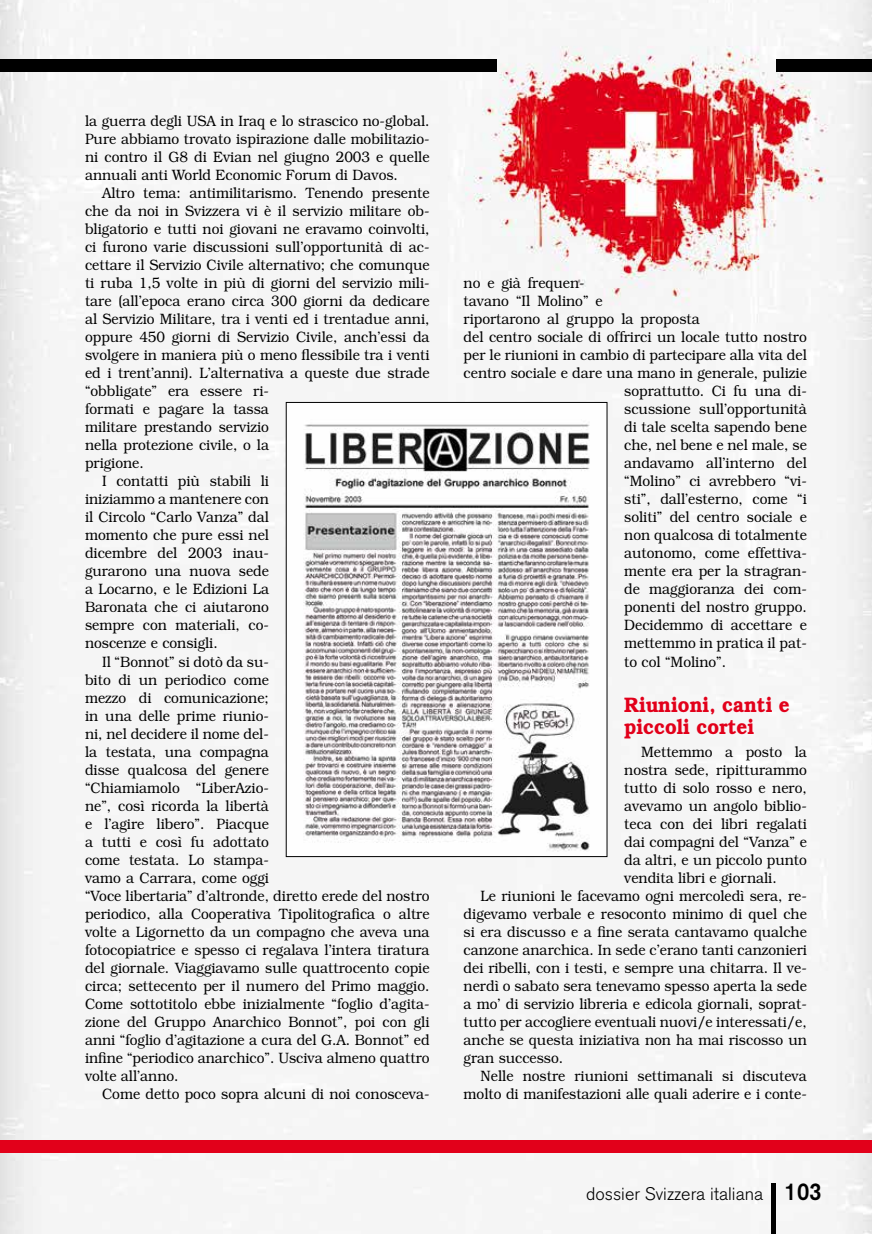
<style>
.page{position:relative;width:872px;height:1234px;background:#fff}
.page>*{position:absolute;margin:0;border:0;box-sizing:border-box;transform-origin:0 0}
.t1{font:600 21px/22.5px "Bookman";color:#e2001a;scale:.9 1}
.t2{font:300 18px "Akzidenz Grotesk BE";color:#000}
.t3{font:300 15px/18px "Bookman";color:#000;text-align:justify;scale:.92 1}
.s1{font-weight:500;font-size:24.15px}
</style>
<div class="page">
<img style="left:0;top:0;width:872px;height:1233px">
<div style="left:0;top:1140px;width:872px;height:12px;background:#e2001a"></div>
<div style="left:0;top:60px;width:497px;height:12px;background:#000"></div>
<div style="left:776px;top:60px;width:96px;height:12px;background:#000"></div>
<img style="left:288px;top:404px;width:317px;height:450px">
<div style="left:771px;top:1182px;width:5px;height:51px;background:#000"></div>
<p class="t3" style="left:85px;top:112px;width:376px">la guerra degli USA in Iraq e lo strascico no-global.<br>Pure abbiamo trovato ispirazione dalle mobilitazio&shy;ni contro il G8 di Evian nel giugno 2003 e quelle annuali anti World Economic Forum di Davos.</p>
<p class="t3" style="left:102px;top:184px;width:357px">Altro tema: antimilitarismo. Tenendo presente</p>
<p class="t3" style="left:85px;top:202px;width:376px">che da noi in Svizzera vi è il servizio militare ob-</p>
<p class="t3" style="left:85px;top:220px;width:376px">bligatorio e tutti noi giovani ne eravamo coinvolti,</p>
<p class="t3" style="left:85px;top:238px;width:376px">ci furono varie discussioni sull’opportunità di ac-</p>
<p class="t3" style="left:85px;top:256px;width:376px">cettare il Servizio Civile alternativo; che comunque</p>
<p class="t3" style="left:85px;top:274px;width:376px">ti ruba 1,5 volte in più di giorni del servizio mili-</p>
<p class="t3" style="left:85px;top:292px;width:376px">tare (all’epoca erano circa 300 giorni da dedicare</p>
<p class="t3" style="left:85px;top:310px;width:376px">al Servizio Militare, tra i venti ed i trentadue anni,</p>
<p class="t3" style="left:85px;top:328px;width:376px">oppure 450 giorni di Servizio Civile, anch’essi da</p>
<p class="t3" style="left:85px;top:346px;width:376px">svolgere in maniera più o meno flessibile tra i venti</p>
<p class="t3" style="left:85px;top:364px;width:376px">ed i trent’anni). L’alternativa a queste due strade</p>
<p class="t3" style="left:85px;top:382px;width:201px">“obbligate” era essere ri-</p>
<p class="t3" style="left:85px;top:400px;width:201px">formati e pagare la tassa</p>
<p class="t3" style="left:85px;top:418px;width:201px">militare prestando servizio</p>
<p class="t3" style="left:85px;top:436px;width:201px">nella protezione civile, o la</p>
<p class="t3" style="left:85px;top:454px;width:65px">prigione.</p>
<p class="t3" style="left:102px;top:472px;width:183px">I contatti più stabili li</p>
<p class="t3" style="left:85px;top:490px;width:201px">iniziammo a mantenere con</p>
<p class="t3" style="left:85px;top:508px;width:201px">il Circolo “Carlo Vanza” dal</p>
<p class="t3" style="left:85px;top:526px;width:201px">momento che pure essi nel</p>
<p class="t3" style="left:85px;top:544px;width:201px">dicembre del 2003 inau-</p>
<p class="t3" style="left:85px;top:562px;width:201px">gurarono una nuova sede</p>
<p class="t3" style="left:85px;top:580px;width:201px">a Locarno, e le Edizioni La</p>
<p class="t3" style="left:85px;top:598px;width:201px">Baronata che ci aiutarono</p>
<p class="t3" style="left:85px;top:616px;width:201px">sempre con materiali, co-</p>
<p class="t3" style="left:85px;top:634px;width:146px">noscenze e consigli.</p>
<p class="t3" style="left:102px;top:652px;width:183px">Il “Bonnot” si dotò da su-</p>
<p class="t3" style="left:85px;top:670px;width:201px">bito di un periodico come</p>
<p class="t3" style="left:85px;top:688px;width:201px">mezzo di comunicazione;</p>
<p class="t3" style="left:85px;top:706px;width:201px">in una delle prime riunio-</p>
<p class="t3" style="left:85px;top:724px;width:201px">ni, nel decidere il nome del-</p>
<p class="t3" style="left:85px;top:742px;width:201px">la testata, una compagna</p>
<p class="t3" style="left:85px;top:760px;width:201px">disse qualcosa del genere</p>
<p class="t3" style="left:85px;top:778px;width:201px">“Chiamiamolo “LiberAzio-</p>
<p class="t3" style="left:85px;top:796px;width:201px">ne”, così ricorda la libertà</p>
<p class="t3" style="left:85px;top:814px;width:201px">e l’agire libero”. Piacque</p>
<p class="t3" style="left:85px;top:832px;width:201px">a tutti e così fu adottato</p>
<p class="t3" style="left:85px;top:850px;width:201px">come testata. Lo stampa-</p>
<p class="t3" style="left:85px;top:868px;width:201px">vamo a Carrara, come oggi</p>
<p class="t3" style="left:85px;top:886px;width:376px">“Voce libertaria” d’altronde, diretto erede del nostro</p>
<p class="t3" style="left:85px;top:904px;width:376px">periodico, alla Cooperativa Tipolitografica o altre</p>
<p class="t3" style="left:85px;top:922px;width:376px">volte a Ligornetto da un compagno che aveva una</p>
<p class="t3" style="left:85px;top:940px;width:376px">fotocopiatrice e spesso ci regalava l’intera tiratura</p>
<p class="t3" style="left:85px;top:958px;width:376px">del giornale. Viaggiavamo sulle quattrocento copie</p>
<p class="t3" style="left:85px;top:976px;width:376px">circa; settecento per il numero del Primo maggio.</p>
<p class="t3" style="left:85px;top:994px;width:376px">Come sottotitolo ebbe inizialmente “foglio d’agita-</p>
<p class="t3" style="left:85px;top:1012px;width:376px">zione del Gruppo Anarchico Bonnot”, poi con gli</p>
<p class="t3" style="left:85px;top:1030px;width:376px">anni “foglio d’agitazione a cura del G.A. Bonnot” ed</p>
<p class="t3" style="left:85px;top:1048px;width:376px">infine “periodico anarchico”. Usciva almeno quattro</p>
<p class="t3" style="left:85px;top:1066px;width:103px">volte all’anno.</p>
<p class="t3" style="left:102px;top:1084px;width:357px">Come detto poco sopra alcuni di noi conosceva-</p>
<p class="t3" style="left:463px;top:274px;width:133px">no e già frequen-</p>
<p class="t3" style="left:463px;top:292px;width:153px">tavano “Il Molino” e</p>
<p class="t3" style="left:463px;top:310px;width:258px">riportarono al gruppo la proposta</p>
<p class="t3" style="left:463px;top:328px;width:374px">del centro sociale di offrirci un locale tutto nostro</p>
<p class="t3" style="left:463px;top:346px;width:374px">per le riunioni in cambio di partecipare alla vita del</p>
<p class="t3" style="left:463px;top:364px;width:374px">centro sociale e dare una mano in generale, pulizie</p>
<p class="t3" style="left:624px;top:382px;width:200px">soprattutto. Ci fu una di-</p>
<p class="t3" style="left:624px;top:400px;width:200px">scussione sull’opportunità</p>
<p class="t3" style="left:624px;top:418px;width:200px">di tale scelta sapendo bene</p>
<p class="t3" style="left:624px;top:436px;width:200px">che, nel bene e nel male, se</p>
<p class="t3" style="left:624px;top:454px;width:200px">andavamo all’interno del</p>
<p class="t3" style="left:624px;top:472px;width:200px">“Molino” ci avrebbero “vi-</p>
<p class="t3" style="left:624px;top:490px;width:200px">sti”, dall’esterno, come “i</p>
<p class="t3" style="left:624px;top:508px;width:200px">soliti” del centro sociale e</p>
<p class="t3" style="left:624px;top:526px;width:200px">non qualcosa di totalmente</p>
<p class="t3" style="left:624px;top:544px;width:200px">autonomo, come effettiva-</p>
<p class="t3" style="left:624px;top:562px;width:200px">mente era per la stragran-</p>
<p class="t3" style="left:624px;top:580px;width:200px">de maggioranza dei com-</p>
<p class="t3" style="left:624px;top:598px;width:200px">ponenti del nostro gruppo.</p>
<p class="t3" style="left:624px;top:616px;width:200px">Decidemmo di accettare e</p>
<p class="t3" style="left:624px;top:634px;width:200px">mettemmo in pratica il pat-</p>
<p class="t3" style="left:624px;top:652px;width:112px">to col “Molino”.</p>
<h1 class="t1" style="left:624px;top:693px;width:185px">Riunioni, canti e piccoli cortei</h1>
<p class="t3" style="left:641px;top:742px;width:181px">Mettemmo a posto la</p>
<p class="t3" style="left:624px;top:760px;width:200px">nostra sede, ripitturammo</p>
<p class="t3" style="left:624px;top:778px;width:200px">tutto di solo rosso e nero,</p>
<p class="t3" style="left:624px;top:796px;width:200px">avevamo un angolo biblio-</p>
<p class="t3" style="left:624px;top:814px;width:200px">teca con dei libri regalati</p>
<p class="t3" style="left:624px;top:832px;width:200px">dai compagni del “Vanza” e</p>
<p class="t3" style="left:624px;top:850px;width:200px">da altri, e un piccolo punto</p>
<p class="t3" style="left:624px;top:868px;width:167px">vendita libri e giornali.</p>
<p class="t3" style="left:480px;top:886px;width:356px">Le riunioni le facevamo ogni mercoledì sera, re-</p>
<p class="t3" style="left:463px;top:904px;width:374px">digevamo verbale e resoconto minimo di quel che</p>
<p class="t3" style="left:463px;top:922px;width:374px">si era discusso e a fine serata cantavamo qualche</p>
<p class="t3" style="left:463px;top:940px;width:374px">canzone anarchica. In sede c’erano tanti canzonieri</p>
<p class="t3" style="left:463px;top:958px;width:374px">dei ribelli, con i testi, e sempre una chitarra. Il ve-</p>
<p class="t3" style="left:463px;top:976px;width:374px">nerdì o sabato sera tenevamo spesso aperta la sede</p>
<p class="t3" style="left:463px;top:994px;width:374px">a mo’ di servizio libreria e edicola giornali, soprat-</p>
<p class="t3" style="left:463px;top:1012px;width:374px">tutto per accogliere eventuali nuovi/e interessati/e,</p>
<p class="t3" style="left:463px;top:1030px;width:374px">anche se questa iniziativa non ha mai riscosso un</p>
<p class="t3" style="left:463px;top:1048px;width:110px">gran successo.</p>
<p class="t3" style="left:480px;top:1066px;width:356px">Nelle nostre riunioni settimanali si discuteva</p>
<p class="t3" style="left:463px;top:1084px;width:374px">molto di manifestazioni alle quali aderire e i conte-</p>
<p class="t2" style="left:586px;top:1183px;width:237px">dossier Svizzera italiana <span class="s1">103</span></p>
</div>
